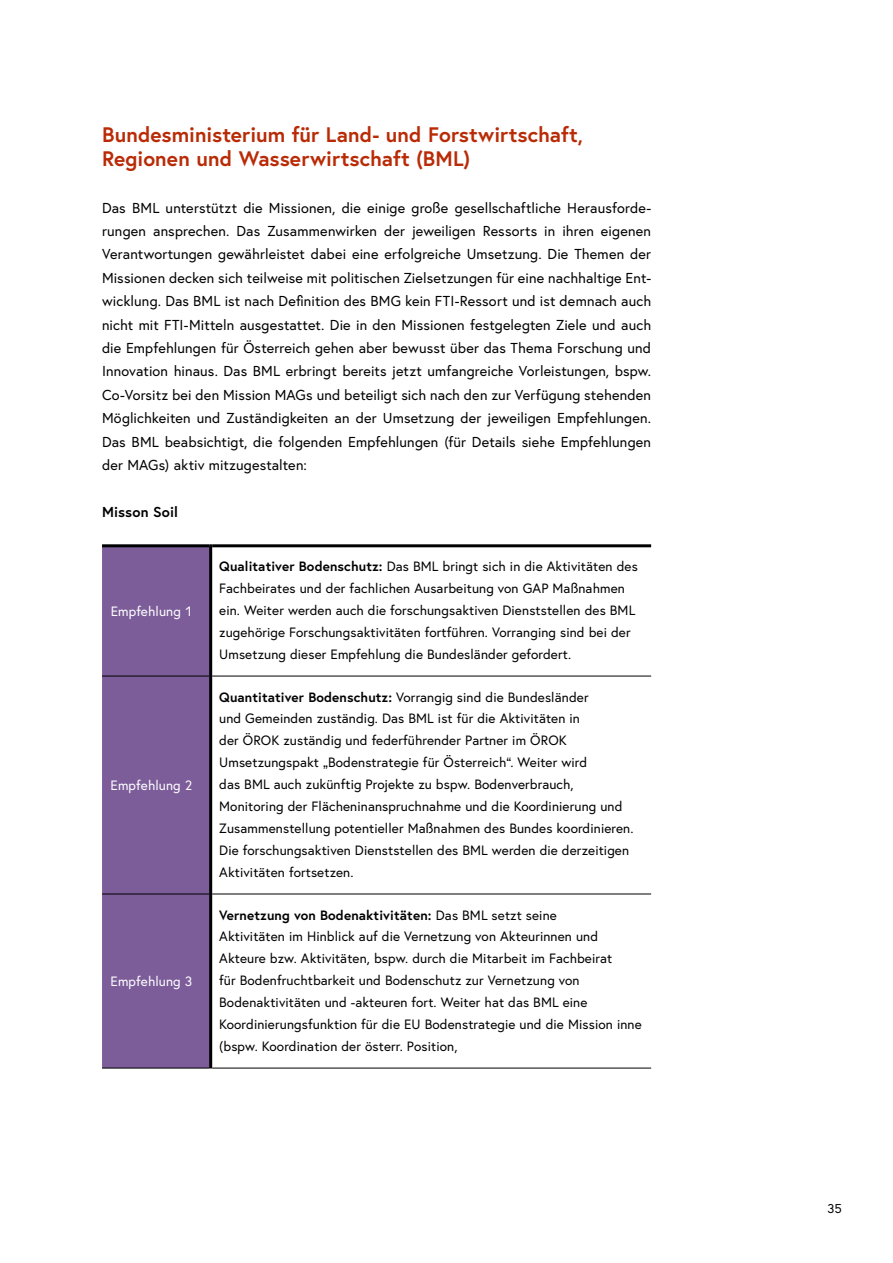
<style>
.page{position:relative;width:893px;height:1263px;background:#fff}
.page>*{position:absolute;margin:0;border:0;box-sizing:border-box;transform-origin:0 0}
.h2_ohne_Nummerierung{font:700 21px/23.4px "Europa Austria";letter-spacing:.005em;color:#b92b06}
.p_Abstand_danach{font:14.4px/23.4px "Europa Austria";letter-spacing:.01em;color:#000;text-align:justify}
.h3_ohne_Num_9_6_bold_5_5{font:700 14.4px "Europa Austria";letter-spacing:.01em;color:#000}
.td_Tabellentext{font:13.5px/21.9px "Europa Austria";letter-spacing:.01em;color:#000}
.td_Tabellentext-2{font:13.5px "Europa Austria";letter-spacing:.01em;color:#fff}
.t1{font:12.75px "Europa Austria";color:#000}
.s1{font-weight:700}
</style>
<div class="page">
<div style="left:102px;top:547px;width:107px;height:521px;background:#7c5d9a"></div>
<hr style="left:102px;top:544px;width:107px;height:3px;background:#000">
<hr style="left:212px;top:544px;width:439px;height:3px;background:#000">
<hr style="left:102px;top:676px;width:107px;height:1px;background:#000">
<hr style="left:212px;top:676px;width:439px;height:1px;background:#000">
<hr style="left:102px;top:894px;width:107px;height:1px;background:#000">
<hr style="left:212px;top:894px;width:439px;height:1px;background:#000">
<hr style="left:102px;top:1068px;width:107px;height:1px;background:#000">
<hr style="left:212px;top:1068px;width:439px;height:1px;background:#000">
<hr style="left:209px;top:544px;width:3px;height:132px;background:#000">
<hr style="left:209px;top:676px;width:3px;height:218px;background:#000">
<hr style="left:209px;top:894px;width:3px;height:174px;background:#000">
<h2 class="h2_ohne_Nummerierung" style="left:102px;top:123px;width:482px">Bundesministerium für Land- und Forstwirtschaft,<br>Regionen und Wasserwirtschaft (BML)</h2>
<p class="p_Abstand_danach" style="left:102px;top:196px;width:551px">Das BML unterstützt die Missionen, die einige große gesellschaftliche Herausforde&shy;rungen ansprechen. Das Zusammenwirken der jeweiligen Ressorts in ihren eigenen Verantwortungen gewährleistet dabei eine erfolgreiche Umsetzung. Die Themen der Missionen decken sich teilweise mit politischen Zielsetzungen für eine nachhaltige Ent&shy;wicklung. Das BML ist nach Definition des BMG kein FTI-Ressort und ist demnach auch nicht mit FTI-Mitteln ausgestattet. Die in den Missionen festgelegten Ziele und auch die Empfehlungen für Österreich gehen aber bewusst über das Thema Forschung und Innovation hinaus. Das BML erbringt bereits jetzt umfangreiche Vorleistungen, bspw.<br>Co-Vorsitz bei den Mission MAGs und beteiligt sich nach den zur Verfügung stehenden Möglichkeiten und Zuständigkeiten an der Umsetzung der jeweiligen Empfehlungen.<br>Das BML beabsichtigt, die folgenden Empfehlungen (für Details siehe Empfehlungen der MAGs) aktiv mitzugestalten:</p>
<h3 class="h3_ohne_Num_9_6_bold_5_5" style="left:102px;top:502px;width:77px">Misson Soil</h3>
<p class="td_Tabellentext-2" style="left:111px;top:603px;width:84px">Empfehlung 1</p>
<p class="td_Tabellentext-2" style="left:111px;top:777px;width:84px">Empfehlung 2</p>
<p class="td_Tabellentext-2" style="left:111px;top:973px;width:84px">Empfehlung 3</p>
<p class="td_Tabellentext" style="left:219px;top:555px;width:420px"><span class="s1">Qualitativer Bodenschutz:</span> Das BML bringt sich in die Aktivitäten des Fachbeirates und der fachlichen Ausarbeitung von GAP Maßnahmen ein. Weiter werden auch die forschungsaktiven Dienststellen des BML zugehörige Forschungsaktivitäten fortführen. Vorranging sind bei der Umsetzung dieser Empfehlung die Bundesländer gefordert.</p>
<p class="td_Tabellentext" style="left:219px;top:686px;width:416px"><span class="s1">Quantitativer Bodenschutz:</span> Vorrangig sind die Bundesländer<br>und Gemeinden zuständig. Das BML ist für die Aktivitäten in<br>der ÖROK zuständig und federführender Partner im ÖROK Umsetzungspakt „Bodenstrategie für Österreich“. Weiter wird<br>das BML auch zukünftig Projekte zu bspw. Bodenverbrauch, Monitoring der Flächeninanspruchnahme und die Koordinierung und Zusammenstellung potentieller Maßnahmen des Bundes koordinieren.<br>Die forschungsaktiven Dienststellen des BML werden die derzeitigen Aktivitäten fortsetzen.</p>
<p class="td_Tabellentext" style="left:219px;top:903px;width:424px"><span class="s1">Vernetzung von Bodenaktivitäten:</span> Das BML setzt seine<br>Aktivitäten im Hinblick auf die Vernetzung von Akteurinnen und Akteure bzw. Aktivitäten, bspw. durch die Mitarbeit im Fachbeirat<br>für Bodenfruchtbarkeit und Bodenschutz zur Vernetzung von Bodenaktivitäten und -akteuren fort. Weiter hat das BML eine Koordinierungsfunktion für die EU Bodenstrategie und die Mission inne (bspw. Koordination der österr. Position,</p>
<p class="t1" style="left:827px;top:1200px;width:16px">35</p>
</div>
